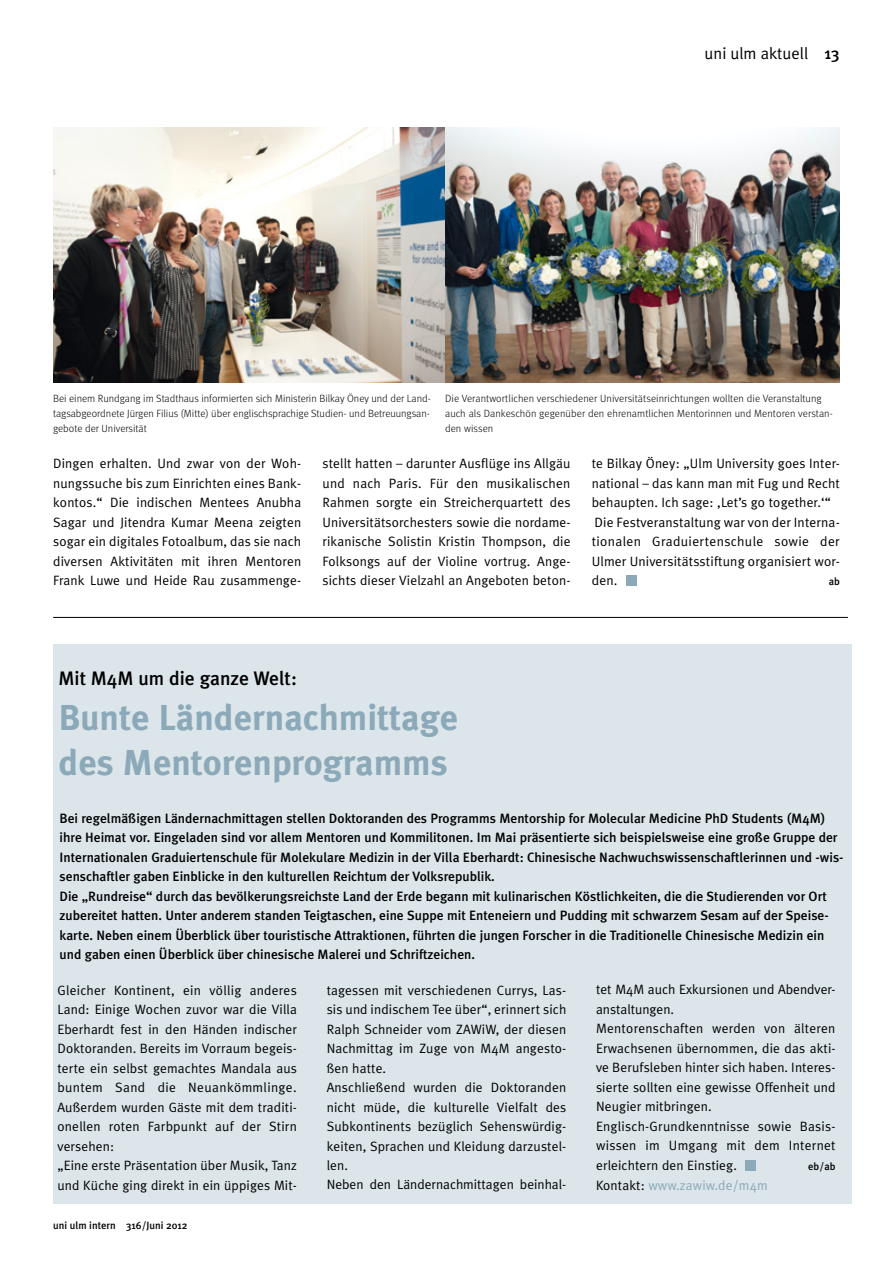
<style>
.page{position:relative;width:893px;height:1263px;background:#fff}
.page>*{position:absolute;margin:0;border:0;box-sizing:border-box;transform-origin:0 0}
.t1{font:700 36px/45px "Meta Plus";color:#8ba9b8}
.t2{font:500 19.5px "Meta Plus";color:#000}
.t3{font:16.5px "Meta Plus Normal";color:#000}
.t4{font:13.5px/19.5px "Meta Plus Normal";letter-spacing:.01em;color:#000}
.t5{font:500 13.5px/19.5px "Meta Plus";color:#000}
.t6{font:13.5px "Meta Plus Normal";letter-spacing:.01em;color:#8ba9b8}
.t7{font:300 10.5px/15px "Meta";letter-spacing:.005em;color:#000;text-align:justify}
.t8{font:500 10.5px "Meta Plus";color:#000}
.s1{font-family:"Meta Plus";font-weight:500}
.s2{color:#000}
</style>
<div class="page">
<div style="left:53px;top:644px;width:799px;height:560px;background:#dbe5ea"></div>
<div style="left:626px;top:575px;width:11px;height:10px;background:#8ba9b8"></div>
<img style="left:53px;top:128px;width:392px;height:255px">
<img style="left:445px;top:128px;width:395px;height:255px">
<div style="left:746px;top:1160px;width:10px;height:10px;background:#8ba9b8"></div>
<hr style="left:53px;top:617px;width:795px;height:1px;background:#000">
<p class="t3" style="left:704px;top:43px;width:137px">uni ulm aktuell <span class="s1">13</span></p>
<p class="t7" style="left:53px;top:390px;width:379px">Bei einem Rundgang im Stadthaus informierten sich Ministerin Bilkay Öney und der Land&shy;tagsabgeordnete Jürgen Filius (Mitte) über englischsprachige Studien- und Betreuungsan&shy;gebote der Universität</p>
<p class="t7" style="left:445px;top:390px;width:389px;text-align:left">Die Verantwortlichen verschiedener Universitätseinrichtungen wollten die Veranstaltung auch als Dankeschön gegenüber den ehrenamtlichen Mentorinnen und Mentoren verstan&shy;den wissen</p>
<p class="t4" style="left:53px;top:453px;width:250px;text-align:justify">Dingen erhalten. Und zwar von der Woh&shy;nungssuche bis zum Einrichten eines Bank&shy;kontos.“ Die indischen Mentees Anubha Sagar und Jitendra Kumar Meena zeigten sogar ein digitales Fotoalbum, das sie nach diversen Aktivitäten mit ihren Mentoren Frank Luwe und Heide Rau zusammenge-</p>
<p class="t4" style="left:322px;top:453px;width:250px;text-align:justify">stellt hatten – darunter Ausflüge ins Allgäu und nach Paris. Für den musikalischen Rahmen sorgte ein Streicherquartett des Universitätsorchesters sowie die nordame&shy;rikanische Solistin Kristin Thompson, die Folksongs auf der Violine vortrug. Ange&shy;sichts dieser Vielzahl an Angeboten beton-</p>
<p class="t4" style="left:592px;top:453px;width:250px">te Bilkay Öney: „Ulm University goes Inter&shy;national – das kann man mit Fug und Recht behaupten. Ich sage: ,Let’s go together.‘“ Die Festveranstaltung war von der Interna&shy;tionalen Graduiertenschule sowie der Ulmer Universitätsstiftung organisiert wor&shy;den.</p>
<p class="t8" style="left:829px;top:575px;width:13px">ab</p>
<h2 class="t2" style="left:58px;top:667px;width:240px">Mit M4M um die ganze Welt:</h2>
<h1 class="t1" style="left:58px;top:695px;width:401px">Bunte Ländernachmittage des Mentorenprogramms</h1>
<p class="t5" style="left:60px;top:808px;width:786px">Bei regelmäßigen Ländernachmittagen stellen Doktoranden des Programms Mentorship for Molecular Medicine PhD Students (M4M) ihre Heimat vor. Eingeladen sind vor allem Mentoren und Kommilitonen. Im Mai präsentierte sich beispielsweise eine große Gruppe der Internationalen Graduiertenschule für Molekulare Medizin in der Villa Eberhardt: Chinesische Nachwuchswissenschaftlerinnen und -wis&shy;senschaftler gaben Einblicke in den kulturellen Reichtum der Volksrepublik.<br>Die „Rundreise“ durch das bevölkerungsreichste Land der Erde begann mit kulinarischen Köstlichkeiten, die die Studierenden vor Ort zubereitet hatten. Unter anderem standen Teigtaschen, eine Suppe mit Enteneiern und Pudding mit schwarzem Sesam auf der Speise&shy;karte. Neben einem Überblick über touristische Attraktionen, führten die jungen Forscher in die Traditionelle Chinesische Medizin ein und gaben einen Überblick über chinesische Malerei und Schriftzeichen.</p>
<p class="t4" style="left:57px;top:980px;width:241px">Gleicher Kontinent, ein völlig anderes Land: Einige Wochen zuvor war die Villa Eberhardt fest in den Händen indischer Doktoranden. Bereits im Vorraum begeis&shy;terte ein selbst gemachtes Mandala aus buntem Sand die Neuankömmlinge.<br>Außerdem wurden Gäste mit dem traditi&shy;onellen roten Farbpunkt auf der Stirn versehen:<br>„Eine erste Präsentation über Musik, Tanz und Küche ging direkt in ein üppiges Mit-</p>
<p class="t4" style="left:327px;top:980px;width:241px">tagessen mit verschiedenen Currys, Las&shy;sis und indischem Tee über“, erinnert sich Ralph Schneider vom ZAWiW, der diesen Nachmittag im Zuge von M4M angesto&shy;ßen hatte.<br>Anschließend wurden die Doktoranden nicht müde, die kulturelle Vielfalt des Subkontinents bezüglich Sehenswürdig&shy;keiten, Sprachen und Kleidung darzustel&shy;len.<br>Neben den Ländernachmittagen beinhal-</p>
<p class="t4" style="left:596px;top:980px;width:241px">tet M4M auch Exkursionen und Abendver&shy;anstaltungen.<br>Mentorenschaften werden von älteren Erwachsenen übernommen, die das akti&shy;ve Berufsleben hinter sich haben. Interes&shy;sierte sollten eine gewisse Offenheit und Neugier mitbringen.<br>Englisch-Grundkenntnisse sowie Basis&shy;wissen im Umgang mit dem Internet erleichtern den Einstieg.</p>
<p class="t8" style="left:808px;top:1160px;width:29px">eb/ab</p>
<p class="t6" style="left:596px;top:1177px;width:173px"><span class="s2">Kontakt:</span> www.zawiw.de/m4m</p>
<p class="t8" style="left:53px;top:1219px;width:136px">uni ulm intern 316/Juni 2012</p>
</div>
